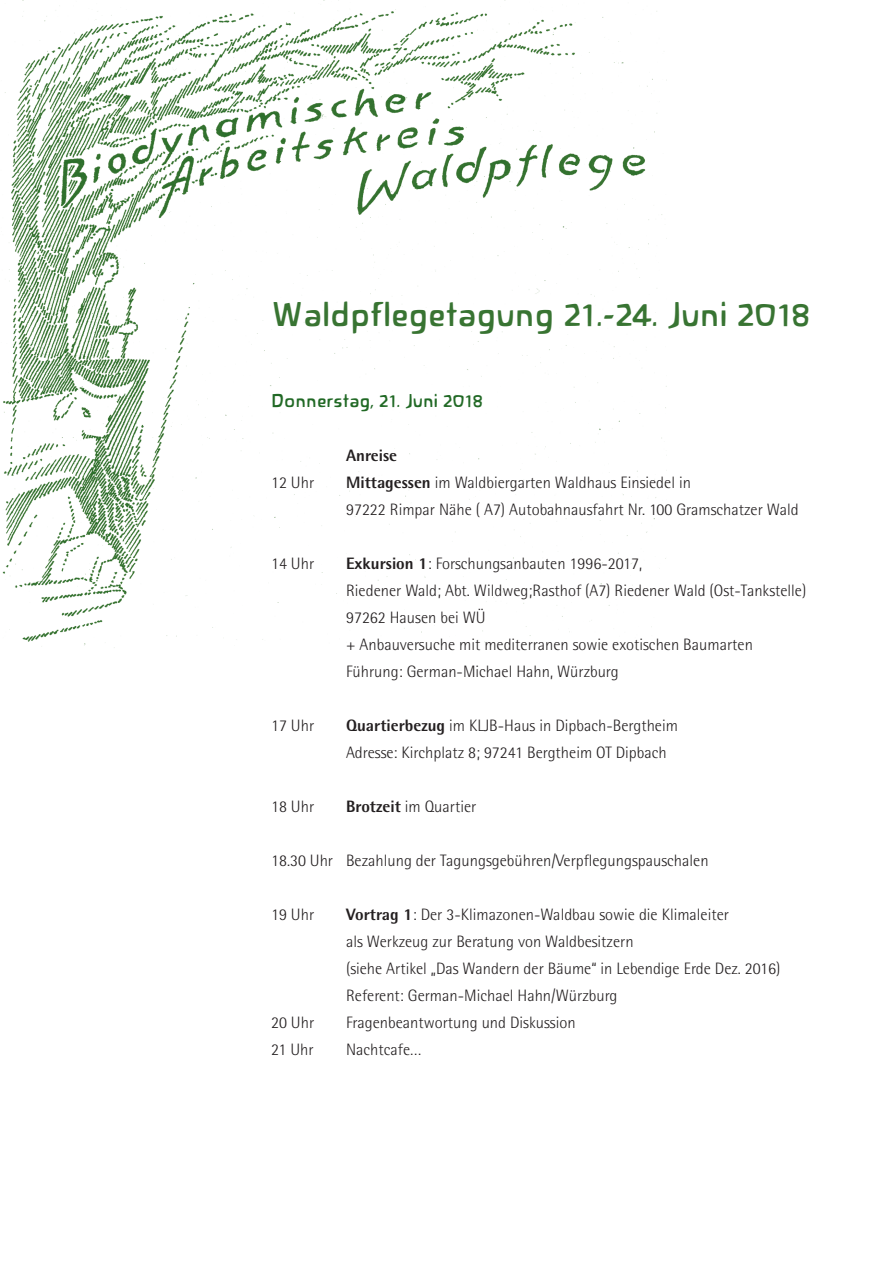
<style>
.page{position:relative;width:893px;height:1263px;background:#fff}
.page>*{position:absolute;margin:0;border:0;box-sizing:border-box;transform-origin:0 0}
.t1{font:36px "Novalis";color:#387432}
.t2{font:19.5px "Novalis";color:#216925}
.t3{font:300 16.5px/27px "Rotis Semi Sans";color:#231f20}
.t4{font:800 16.5px "Rotis Semi Sans";color:#231f20}
.s1{font-weight:800}
</style>
<div class="page">
<img style="left:2px;top:0;width:664px;height:648px">
<h1 class="t1" style="left:271px;top:293px;width:541px">Waldpflegetagung 21.-24. Juni 2018</h1>
<p class="t2" style="left:271px;top:389px;width:213px">Donnerstag, 21. Juni 2018</p>
<p class="t4" style="left:346px;top:444px;width:53px">Anreise</p>
<p class="t3" style="left:271px;top:468px;width:45px">12 Uhr</p>
<p class="t3" style="left:346px;top:468px;width:454px"><span class="s1">Mittagessen</span> im Waldbiergarten Waldhaus Einsiedel in<br>97222 Rimpar Nähe ( A7) Autobahnausfahrt Nr. 100 Gramschatzer Wald</p>
<p class="t3" style="left:271px;top:549px;width:45px">14 Uhr</p>
<p class="t3" style="left:346px;top:549px;width:462px"><span class="s1">Exkursion 1</span>: Forschungsanbauten 1996-2017,<br>Riedener Wald; Abt. Wildweg;Rasthof (A7) Riedener Wald (Ost-Tankstelle)<br>97262 Hausen bei WÜ<br>+ Anbauversuche mit mediterranen sowie exotischen Baumarten Führung: German-Michael Hahn, Würzburg</p>
<p class="t3" style="left:271px;top:711px;width:45px">17 Uhr</p>
<p class="t3" style="left:346px;top:711px;width:333px"><span class="s1">Quartierbezug</span> im KLJB-Haus in Dipbach-Bergtheim<br>Adresse: Kirchplatz 8; 97241 Bergtheim OT Dipbach</p>
<p class="t3" style="left:271px;top:792px;width:45px">18 Uhr</p>
<p class="t3" style="left:346px;top:792px;width:132px"><span class="s1">Brotzeit</span> im Quartier</p>
<p class="t3" style="left:271px;top:846px;width:439px">18.30 Uhr Bezahlung der Tagungsgebühren/Verpflegungspauschalen</p>
<p class="t3" style="left:271px;top:900px;width:45px">19 Uhr</p>
<p class="t3" style="left:346px;top:900px;width:436px"><span class="s1">Vortrag 1</span>: Der 3-Klimazonen-Waldbau sowie die Klimaleiter<br>als Werkzeug zur Beratung von Waldbesitzern<br>(siehe Artikel „Das Wandern der Bäume“ in Lebendige Erde Dez. 2016)<br>Referent: German-Michael Hahn/Würzburg</p>
<p class="t3" style="left:271px;top:1008px;width:45px">20 Uhr</p>
<p class="t3" style="left:346px;top:1008px;width:231px">Fragenbeantwortung und Diskussion</p>
<p class="t3" style="left:271px;top:1035px;width:44px">21 Uhr</p>
<p class="t3" style="left:346px;top:1035px;width:77px">Nachtcafe…</p>
</div>
